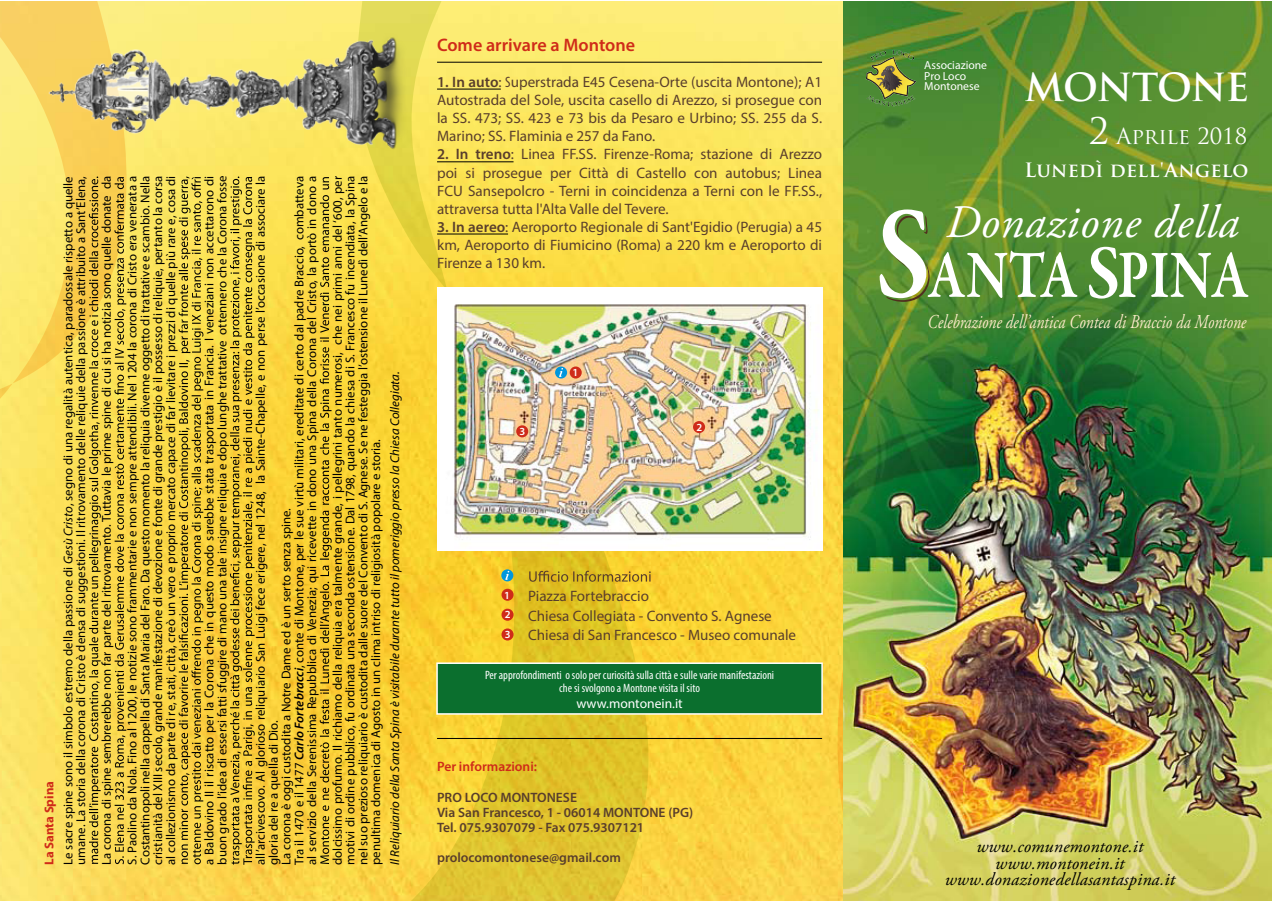
<style>
.page{position:relative;width:1272px;height:902px;background:#fff}
.page>*{position:absolute;margin:0;border:0;box-sizing:border-box;transform-origin:0 0}
.t1{font:italic 46.5px "Adobe Garamond Pro";letter-spacing:.02em;color:#fff}
.t2{font:700 37.65px "Trajan Pro";letter-spacing:-.03em;color:#fff}
.t3{font:21.75px "Trajan Pro";color:#fff}
.t4{font:italic 19.65px "Adobe Garamond Pro";color:#fcebc9;scale:.8 1}
.t5{font:700 19.35px "Trajan Pro";letter-spacing:.015em;color:#fff}
.t6{font:italic 18.15px/16.6px "Adobe Garamond Pro";letter-spacing:.01em;color:#000;text-align:center}
.t7{font:600 18.15px "Myriad Pro";color:#cf2b19}
.t8{font:15.15px/18.1px "Myriad Pro";color:#593e2c;text-align:justify}
.t9{font:600 13.65px/15.1px "Myriad Pro";color:#593e2c}
.t10{font:600 13.65px "Myriad Pro";color:#cf2b19}
.t11{font:13.65px "Myriad Pro";color:#fff}
.t12{font:12.75px/12.8px "Myriad Pro";color:#000}
.t13{font:italic 12.75px "Myriad Pro";color:#000}
.t14{font:condensed 12px/12.8px "Myriad Pro";color:#fff;text-align:center}
.t15{font:11.7px/10.6px "Myriad Pro";color:#fff}
.t16{font:600 10.95px/19.6px "Myriad Pro";color:#fff;text-align:justify}
.s1{font-weight:700;color:#cf2b19}
.s2{font-style:italic}
.s3{font-weight:600;font-style:italic}
.s4{font-weight:600}
.s5{font-stretch:condensed}
.s6{font-size:35.7px}
</style>
<div class="page">
<img style="left:1px;top:2px;width:831px;height:898px">
<svg style="left:310px;top:2px;width:344px;height:898px;background:#f4d541"></svg>
<svg style="left:832px;top:2px;width:11px;height:898px;background:#fbd84b"></svg>
<svg style="left:1px;top:2px;width:148px;height:471px;background:#fbe063"></svg>
<img style="left:437px;top:287px;width:385px;height:263px">
<img style="left:843px;top:2px;width:428px;height:898px">
<div style="left:436px;top:662px;width:386px;height:52px;background:#0b6f2e;border:2px solid #fff"></div>
<img style="left:40px;top:30px;width:373px;height:127px">
<svg style="left:89px;top:176px;width:12px;height:687px;background:#c8ad42"></svg>
<svg style="left:114px;top:177px;width:12px;height:687px;background:#cbb041"></svg>
<svg style="left:179px;top:176px;width:24px;height:688px;background:#bca237"></svg>
<svg style="left:230px;top:176px;width:25px;height:688px;background:#caac35"></svg>
<svg style="left:320px;top:177px;width:12px;height:686px;background:#caa92e"></svg>
<svg style="left:501px;top:569px;width:12px;height:12px"></svg>
<svg style="left:505px;top:570px;width:4px;height:10px"></svg>
<div style="left:501px;top:588px;width:12px;height:12px;background:#cf2b19;border-radius:50%"></div>
<div style="left:501px;top:608px;width:12px;height:12px;background:#cf2b19;border-radius:50%"></div>
<div style="left:501px;top:628px;width:12px;height:12px;background:#cf2b19;border-radius:50%"></div>
<svg style="left:529px;top:570px;width:121px;height:11px"></svg>
<hr style="left:437px;top:738px;width:385px;height:1px;background:#000">
<hr style="left:437px;top:62px;width:385px;height:1px;background:#000">
<div style="left:555px;top:366px;width:12px;height:12px;background:#0097dd;border-radius:50%"></div>
<svg style="left:559px;top:368px;width:4px;height:9px"></svg>
<div style="left:569px;top:366px;width:12px;height:12px;background:#cf2b19;border-radius:50%"></div>
<div style="left:693px;top:421px;width:12px;height:12px;background:#cf2b19;border-radius:50%"></div>
<div style="left:516px;top:425px;width:12px;height:12px;background:#cf2b19;border-radius:50%"></div>
<hr style="left:437px;top:89px;width:64px;height:1px;background:#000">
<hr style="left:437px;top:161px;width:76px;height:1px;background:#000">
<hr style="left:437px;top:233px;width:71px;height:1px;background:#000">
<svg style="left:1088px;top:247px;width:160px;height:51px"></svg>
<svg style="left:879px;top:209px;width:198px;height:93px"></svg>
<img style="left:865px;top:45px;width:51px;height:65px">
<p class="t12" style="left:40px;top:864px;width:690px;line-height:18.9px;rotate:-90deg"><span class="s1">La Santa Spina<br></span>Le sacre spine sono il simbolo estremo della passione di <span class="s2">Gesù Cristo</span>, segno di una regalità autentica, paradossale rispetto a quelle</p>
<p class="t12" style="left:68px;top:864px;width:690px;line-height:25.7px;text-align:justify;rotate:-90deg">umane. La storia della corona di Cristo è densa di suggestioni. Il ritrovamento delle reliquie della passione è attribuito a Sant’Elena, La corona di spine sembrerebbe non far parte del ritrovamento. Tuttavia le prime spine di cui si ha notizia sono quelle donate da S. Paolino da Nola. Fino al 1200, le notizie sono frammentarie e non sempre attendibili. Nel 1204 la corona di Cristo era venerata a</p>
<p class="t12" style="left:138px;top:864px;width:690px;text-align:justify;rotate:-90deg">Costantinopoli nella cappella di Santa Maria del Faro. Da questo momento la reliquia divenne oggetto di trattative e scambio. Nella cristianità del XIII secolo, grande manifestazione di devozione e fonte di grande prestigio è il possesso di reliquie, pertanto la corsa al collezionismo da parte di re, stati, città, creò un vero e proprio mercato capace di far lievitare i prezzi di quelle più rare e, cosa di</p>
<p class="t12" style="left:203px;top:864px;width:690px;rotate:-90deg">a Baldovino II il riscatto per la Corona che in questo modo sarebbe stata trasportata in Francia. I veneziani non accettarono di buon grado l’idea di essersi fatti sfuggire di mano una tale insigne reliquia e dopo lunghe trattative ottennero che la Corona fosse</p>
<p class="t12" style="left:254px;top:864px;width:690px;rotate:-90deg">all’arcivescovo. Al glorioso reliquiario San Luigi fece erigere, nel 1248, la Sainte-Chapelle, e non perse l’occasione di associare la gloria del re a quella di Dio.<br>La corona è oggi custodita a Notre Dame ed è un serto senza spine.<br>Tra il 1470 e il 1477 <span class="s3">Carlo Fortebracci</span>, conte di Montone, per le sue virtù militari, ereditate di certo dal padre Braccio, combatteva al servizio della Serenissima Repubblica di Venezia; qui ricevette in dono una Spina della Corona del Cristo, la portò in dono a</p>
<p class="t12" style="left:331px;top:864px;width:690px;text-align:justify;rotate:-90deg">dolcissimo profumo. Il richiamo della reliquia era talmente grande, i pellegrini tanto numerosi, che nei primi anni del ‘600, per motivi di ordine pubblico, fu ordinata una seconda ostensione. Dal 1798, quando la chiesa di S. Francesco fu incendiata, la Spina nel suo prezioso reliquiario è custodita dalle suore del Convento di S. Agnese. Se ne festeggia l’ostensione il Lunedì dell’Angelo e la penultima domenica di Agosto in un clima intriso di religiosità popolare e storia.</p>
<p class="t13" style="left:387px;top:864px;width:495px;rotate:-90deg">Il Reliquiario della Santa Spina è visitabile durante tutto il pomeriggio presso la Chiesa Collegiata.</p>
<h3 class="t7" style="left:437px;top:33px;width:200px">Come arrivare a Montone</h3>
<p class="t8" style="left:437px;top:73px;width:386px"><span class="s4">1. In auto</span>: <span class="s5">S</span>uperstrada E45 Cesena-Orte (uscita Montone); A1<br>Autostrada del Sole, uscita casello di Arezzo, si prosegue con la SS. 473; SS. 423 e 73 bis da Pesaro e Urbino; SS. 255 da S.<br>Marino; SS. Flaminia e 257 da Fano.</p>
<p class="t8" style="left:437px;top:145px;width:386px"><span class="s4">2. In treno</span>: Linea FF.SS. Firenze-Roma; stazione di Arezzo poi si prosegue per Città di Castello con autobus; Linea FCU Sansepolcro - Terni in coincidenza a Terni con le FF.SS., attraversa tutta l'Alta Valle del Tevere.</p>
<p class="t8" style="left:437px;top:217px;width:386px"><span class="s4">3. In aereo</span>: Aeroporto Regionale di Sant'Egidio (Perugia) a 45 km, Aeroporto di Fiumicino (Roma) a 220 km e Aeroporto di Firenze a 130 km.</p>
<p class="t16" style="left:519px;top:421px;width:7px">3</p>
<p class="t16" style="left:572px;top:362px;width:7px">1</p>
<p class="t16" style="left:696px;top:417px;width:7px">2</p>
<p class="t16" style="left:504px;top:585px;width:8px">1<br>2<br>3</p>
<p class="t8" style="left:528px;top:586px;width:269px;line-height:19.6px;text-align:left">Piazza Fortebraccio<br>Chiesa Collegiata - Convento S. Agnese<br>Chiesa di San Francesco - Museo comunale</p>
<p class="t14" style="left:485px;top:668px;width:290px">Per approfondimenti o solo per curiosità sulla città e sulle varie manifestazioni che si svolgono a Montone visita il sito</p>
<p class="t11" style="left:576px;top:695px;width:108px">www.montonein.it</p>
<p class="t10" style="left:437px;top:758px;width:101px">Per informazioni:</p>
<p class="t9" style="left:437px;top:789px;width:257px">PRO LOCO MONTONESE<br>Via San Francesco, 1 - 06014 MONTONE (PG)<br>Tel. 075.9307079 - Fax 075.9307121</p>
<p class="t9" style="left:437px;top:849px;width:185px">prolocomontonese@gmail.com</p>
<p class="t15" style="left:924px;top:60px;width:64px">Associazione<br>Pro Loco<br>Montonese</p>
<h2 class="t2" style="left:1024px;top:63px;width:226px">MONTONE</h2>
<h3 class="t3" style="left:1088px;top:123px;width:160px"><span class="s6">2</span> Aprile 2018</h3>
<h3 class="t5" style="left:1024px;top:157px;width:225px">Lunedì dell'Angelo</h3>
<h1 class="t1" style="left:945px;top:194px;width:295px">Donazione della</h1>
<h3 class="t4" style="left:927px;top:309px;width:400px">Celebrazione dell’antica Contea di Braccio da Montone</h3>
<h3 class="t6" style="left:944px;top:838px;width:232px">www.comunemontone.it www.montonein.it www.donazionedellasantaspina.it</h3>
</div>
